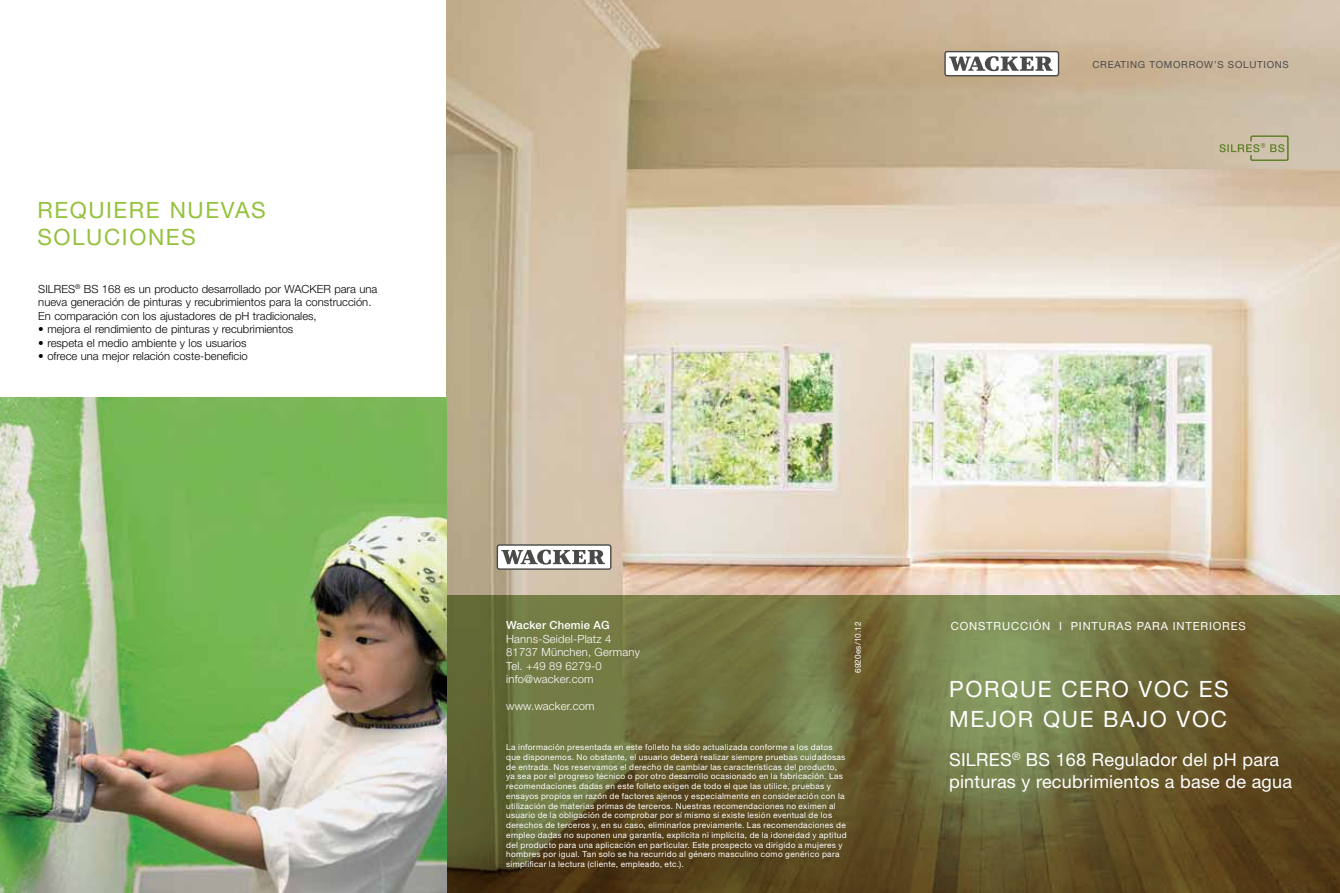
<style>
.page{position:relative;width:1340px;height:893px;background:#fff}
.page>*{position:absolute;margin:0;border:0;box-sizing:border-box;transform-origin:0 0}
.t1{font:22.5px/30px "Helvetica Neue LT Pro";letter-spacing:.075em;color:#fff}
.t2{font:22.5px "Helvetica Neue LT Pro";color:#94c23d}
.t3{font:18px/21.6px "Helvetica Neue LT Pro";letter-spacing:.015em;color:#fff}
.t4{font:300 11.25px/13.5px "Helvetica Neue LT Pro";color:#000}
.t5{font:300 11.25px/13.5px "Helvetica Neue LT Pro";letter-spacing:.015em;color:#fff}
.t6{font:11.25px "Helvetica Neue LT Pro";letter-spacing:.075em;color:#fff}
.t7{font:500 11.25px "Helvetica Neue LT Pro";letter-spacing:.015em;color:#fff}
.t8{font:9.75px "Helvetica Neue LT Pro";letter-spacing:.075em;color:#4a4a49}
.t9{font:8.25px/9.8px "Helvetica Neue LT Pro";letter-spacing:.035em;color:#fff}
.t10{font:8.25px "Helvetica Neue LT Pro";letter-spacing:.015em;color:#fff}
</style>
<div class="page">
<img style="left:446px;top:0;width:893px;height:595px">
<svg style="left:446px;top:595px;width:893px;height:298px;background:#686334"></svg>
<svg style="left:1219px;top:135px;width:69px;height:26px;background:#bab492"></svg>
<svg style="left:944px;top:51px;width:115px;height:25px"></svg>
<div style="left:945px;top:52px;width:112px;height:23px;background:#fff"></div>
<svg style="left:949px;top:56px;width:103px;height:15px"></svg>
<div style="left:496px;top:544px;width:115px;height:26px;background:linear-gradient(to right,#8e8e8d,#949493);border-radius:3px"></div>
<div style="left:498px;top:546px;width:112px;height:22px;background:#fff"></div>
<svg style="left:501px;top:550px;width:104px;height:14px"></svg>
<img style="left:0;top:398px;width:446px;height:495px">
<h1 class="t2" style="left:37px;top:197px;width:33px">Requiere</h1>
<h1 class="t2" style="left:170px;top:197px;width:17px">nuevas</h1>
<h1 class="t2" style="left:37px;top:224px;width:17px">soluciones</h1>
<h3 class="t4" style="left:38px;top:282px;width:340px">SILRES<sup>®</sup> BS 168 es un producto desarrollado por WACKER para una nueva generación de pinturas y recubrimientos para la construcción.<br>En comparación con los ajustadores de pH tradicionales,</h3>
<h3 class="t4" style="left:38px;top:322px;width:256px">• mejora el rendimiento de pinturas y recubrimientos</h3>
<h3 class="t4" style="left:38px;top:336px;width:210px">• respeta el medio ambiente y los usuarios</h3>
<h3 class="t4" style="left:38px;top:349px;width:211px">• ofrece una mejor relación coste-beneficio</h3>
<p class="t8" style="left:1092px;top:58px;width:198px">CREATING TOMORROW’S SOLUTIONS</p>
<h3 class="t7" style="left:506px;top:618px;width:105px">Wacker Chemie AG</h3>
<h3 class="t5" style="left:506px;top:632px;width:135px">Hanns-Seidel-Platz 4<br>81737 München, Germany<br>Tel. +49 89 6279-0 info@wacker.com</h3>
<h3 class="t5" style="left:506px;top:699px;width:90px">www.wacker.com</h3>
<p class="t9" style="left:506px;top:742px;width:342px">La información presentada en este folleto ha sido actualizada conforme a los datos que disponemos. No obstante, el usuario deberá realizar siempre pruebas cuidadosas de entrada. Nos reservamos el derecho de cambiar las características del producto, ya sea por el progreso técnico o por otro desarrollo ocasionado en la fabricación. Las recomendaciones dadas en este folleto exigen de todo el que las utilice, pruebas y ensayos propios en razón de factores ajenos y especialmente en consideración con la utilización de materias primas de terceros. Nuestras recomendaciones no eximen al usuario de la obligación de comprobar por sí mismo si existe lesión eventual de los derechos de terceros y, en su caso, eliminarlos previamente. Las recomendaciones de empleo dadas no suponen una garantía, explícita ni implícita, de la idoneidad y aptitud del producto para una aplicación en particular. Este prospecto va dirigido a mujeres y hombres por igual. Tan solo se ha recurrido al género masculino como genérico para simplificar la lectura (cliente, empleado, etc.).</p>
<p class="t10" style="left:852px;top:673px;width:53px;rotate:-90deg">6920es/10.12</p>
<h3 class="t6" style="left:950px;top:619px;width:296px">CONSTRUCCIÓN I PINTURAS PARA INTERIORES</h3>
<h1 class="t1" style="left:949px;top:673px;width:281px">PORQUE CERO VOC ES<br>MEJOR QUE BAJO VOC</h1>
<h2 class="t3" style="left:949px;top:749px;width:344px">SILRES<sup>®</sup> BS 168 Regulador del pH para pinturas y recubrimientos a base de agua</h2>
</div>
